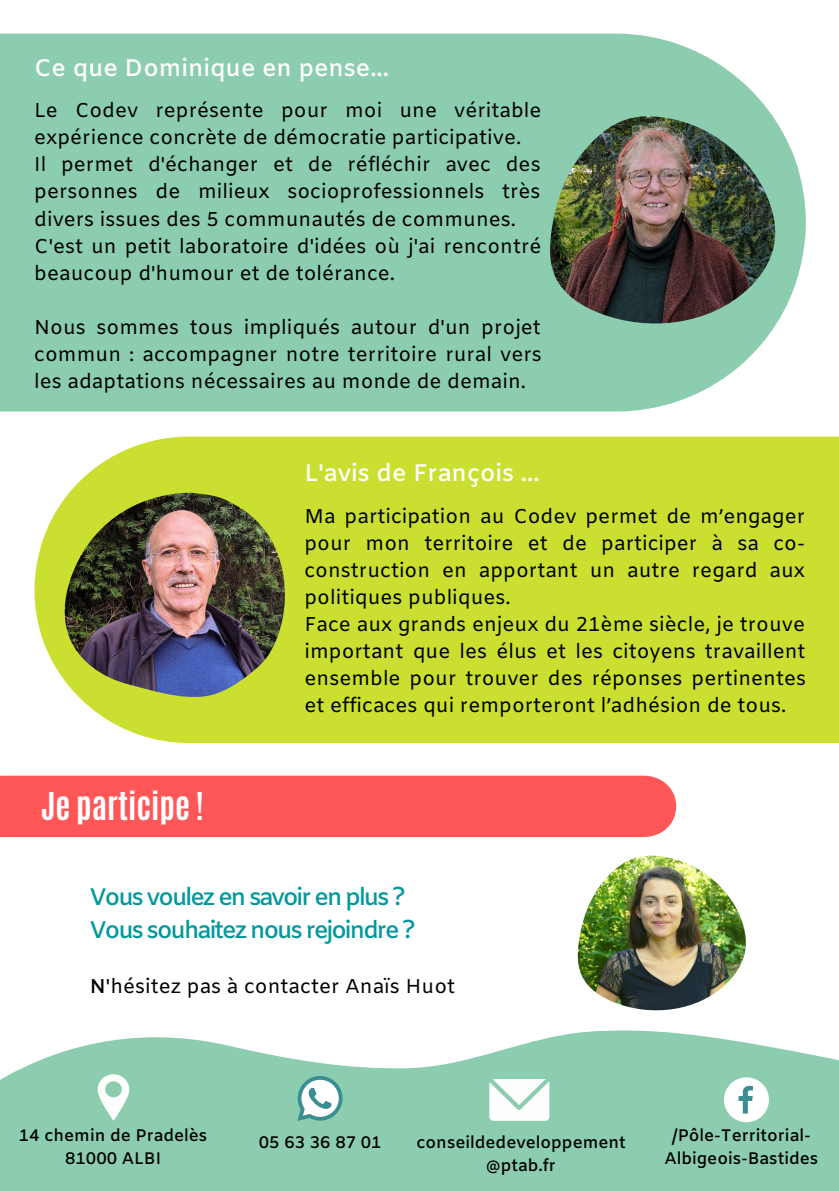
<style>
.page{position:relative;width:839px;height:1191px;background:#fff}
.page>*{position:absolute;margin:0;border:0;box-sizing:border-box;transform-origin:0 0}
.t1{font:700 32px "Antonio";color:#fff}
.t2{font:600 24px/33px "Amiko";letter-spacing:-.08em;color:#03989e}
.t3{font:600 24px "Amiko";color:#fff}
.t4{font:20px/27px "Amiko";color:#000}
.t5{font:600 16.8px/22.8px "Amiko";color:#000;text-align:center}
.s1{font-weight:600}
</style>
<div class="page">
<div style="left:0;top:34px;width:805px;height:378px;background:#8ccdb0"></div>
<div style="left:34px;top:437px;width:804px;height:306px;background:#cadf2f"></div>
<img style="left:64px;top:493px;width:221px;height:204px">
<img style="left:549px;top:112px;width:226px;height:212px">
<div style="left:0;top:776px;width:676px;height:61px;background:#ff5757"></div>
<svg style="left:0;top:1030px;width:838px;height:161px;background:#9ad3b9"></svg>
<svg style="left:724px;top:1077px;width:44px;height:45px"></svg>
<svg style="left:489px;top:1079px;width:60px;height:42px"></svg>
<svg style="left:297px;top:1076px;width:45px;height:45px"></svg>
<svg style="left:98px;top:1074px;width:31px;height:47px"></svg>
<img style="left:577px;top:856px;width:168px;height:154px">
<p class="t3" style="left:34px;top:53px;width:356px">Ce que Dominique en pense...</p>
<p class="t4" style="left:34px;top:99px;width:509px">Le Codev représente pour moi une véritable expérience concrète de démocratie participative.<br>Il permet d'échanger et de réfléchir avec des personnes de milieux socioprofessionnels très divers issues des 5 communautés de communes.<br>C'est un petit laboratoire d'idées où j'ai rencontré beaucoup d'humour et de tolérance.</p>
<p class="t4" style="left:34px;top:315px;width:509px;text-align:justify">Nous sommes tous impliqués autour d'un projet commun : accompagner notre territoire rural vers les adaptations nécessaires au monde de demain.</p>
<p class="t3" style="left:304px;top:458px;width:236px">L'avis de François ...</p>
<h1 class="t1" style="left:41px;top:783px;width:164px">JE PARTICIPE !</h1>
<p class="t4" style="left:304px;top:504px;width:503px">Ma participation au Codev permet de m’engager pour mon territoire et de participer à sa co&shy;construction en apportant un autre regard aux politiques publiques.<br>Face aux grands enjeux du 21ème siècle, je trouve important que les élus et les citoyens travaillent ensemble pour trouver des réponses pertinentes et efficaces qui remporteront l’adhésion de tous.</p>
<p class="t2" style="left:90px;top:882px;width:327px">Vous voulez en savoir en plus ?<br>Vous souhaitez nous rejoindre ?</p>
<p class="t4" style="left:90px;top:975px;width:367px"><span class="s1">N</span>'hésitez pas à contacter Anaïs Huot</p>
<p class="t5" style="left:19px;top:1126px;width:190px">14 chemin de Pradelès<br>81000 ALBI</p>
<p class="t5" style="left:259px;top:1133px;width:124px">05 63 36 87 01</p>
<p class="t5" style="left:416px;top:1133px;width:211px">conseildedeveloppement @ptab.fr</p>
<p class="t5" style="left:664px;top:1126px;width:155px">/Pôle-Territorial-<br>Albigeois-Bastides</p>
</div>
